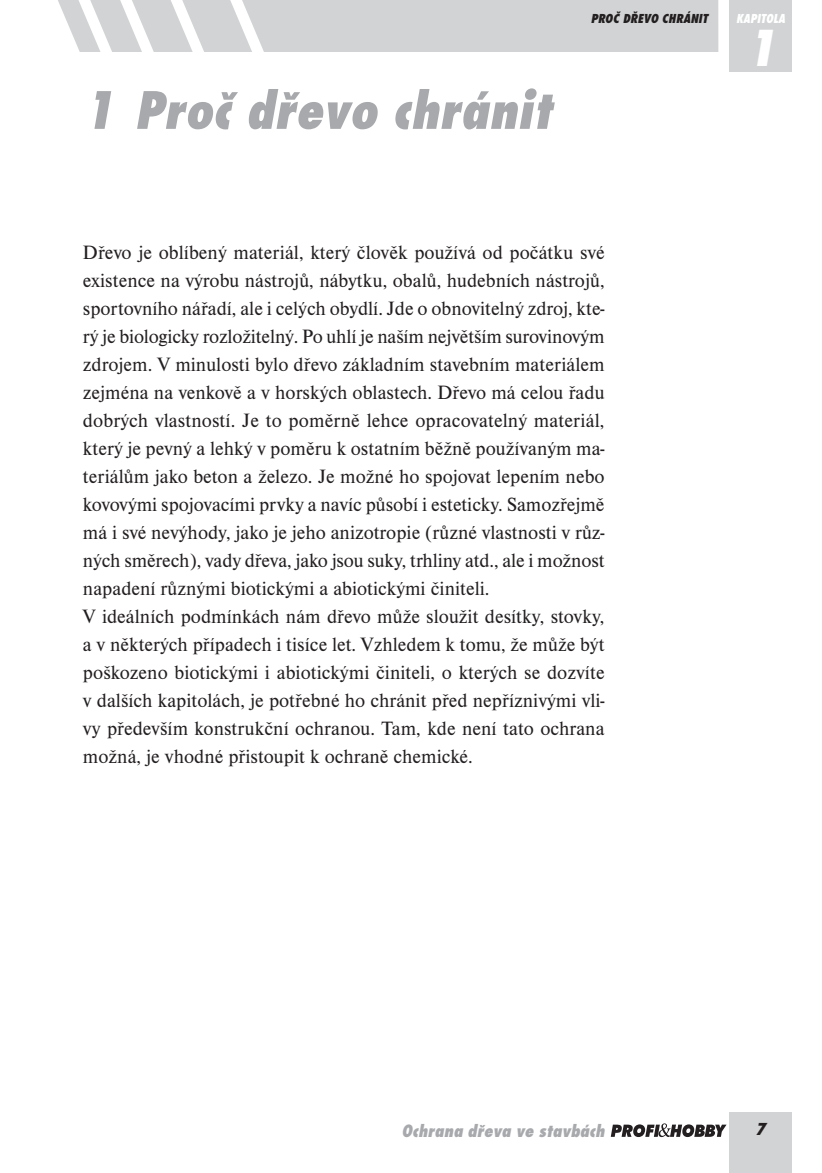
<style>
.page{position:relative;width:822px;height:1173px;background:#fff}
.page>*{position:absolute;margin:0;border:0;box-sizing:border-box;transform-origin:0 0}
.t1{font:50px "Fujiyama Extra Bold CE Italic";color:#a7a9ac}
.t2{font:48px "Fujiyama Extra Bold CE Italic";color:#fff}
.t3{font:20px/28px "Nimbus Roman DOT";color:#231f20}
.t4{font:16.4px "Fujiyama Extra Bold CE Italic";color:#a7a9ac}
.t5{font:16px "Fujiyama Extra Bold CE Italic";color:#231f20}
.t6{font:12px "Fujiyama Extra Bold CE Italic";color:#231f20}
.t7{font:12px "Fujiyama Extra Bold CE Italic";letter-spacing:-.005em;color:#fff;scale:.95 1}
</style>
<div class="page">
<svg style="left:58px;top:0;width:660px;height:52px;background:#d5d6d7"></svg>
<div style="left:729px;top:0;width:63px;height:71px;background:#d1d3d4"></div>
<div style="left:729px;top:1112px;width:63px;height:60px;background:#d1d3d4"></div>
<svg style="left:611px;top:1123px;width:115px;height:14px"></svg>
<h1 class="t1" style="left:83px;top:89px;width:470px">1 Proč dřevo chránit</h1>
<p class="t6" style="left:591px;top:14px;width:119px">PROČ DŘEVO CHRÁNIT</p>
<p class="t7" style="left:736px;top:14px;width:53px">KAPITOLA</p>
<h2 class="t2" style="left:746px;top:28px;width:30px">1</h2>
<p class="t3" style="left:83px;top:240px;width:523px">Dřevo je oblíbený materiál, který člověk používá od počátku své existence na výrobu nástrojů, nábytku, obalů, hudebních nástrojů, sportovního nářadí, ale i celých obydlí. Jde o obnovitelný zdroj, kte&shy;rý je biologicky rozložitelný. Po uhlí je naším největším surovinovým zdrojem. V minulosti bylo dřevo základním stavebním materiálem zejména na venkově a v horských oblastech. Dřevo má celou řadu dobrých vlastností. Je to poměrně lehce opracovatelný materiál, který je pevný a lehký v poměru k ostatním běžně používaným ma&shy;teriálům jako beton a železo. Je možné ho spojovat lepením nebo kovovými spojovacími prvky a navíc působí i esteticky. Samozřejmě má i své nevýhody, jako je jeho anizotropie (různé vlastnosti v růz&shy;ných směrech), vady dřeva, jako jsou suky, trhliny atd., ale i možnost napadení různými biotickými a abiotickými činiteli.<br>V ideálních podmínkách nám dřevo může sloužit desítky, stovky, a v některých případech i tisíce let. Vzhledem k tomu, že může být poškozeno biotickými i abiotickými činiteli, o kterých se dozvíte v dalších kapitolách, je potřebné ho chránit před nepříznivými vli&shy;vy především konstrukční ochranou. Tam, kde není tato ochrana možná, je vhodné přistoupit k ochraně chemické.</p>
<p class="t4" style="left:402px;top:1123px;width:204px">Ochrana dřeva ve stavbách</p>
<p class="t5" style="left:756px;top:1122px;width:11px">7</p>
</div>
